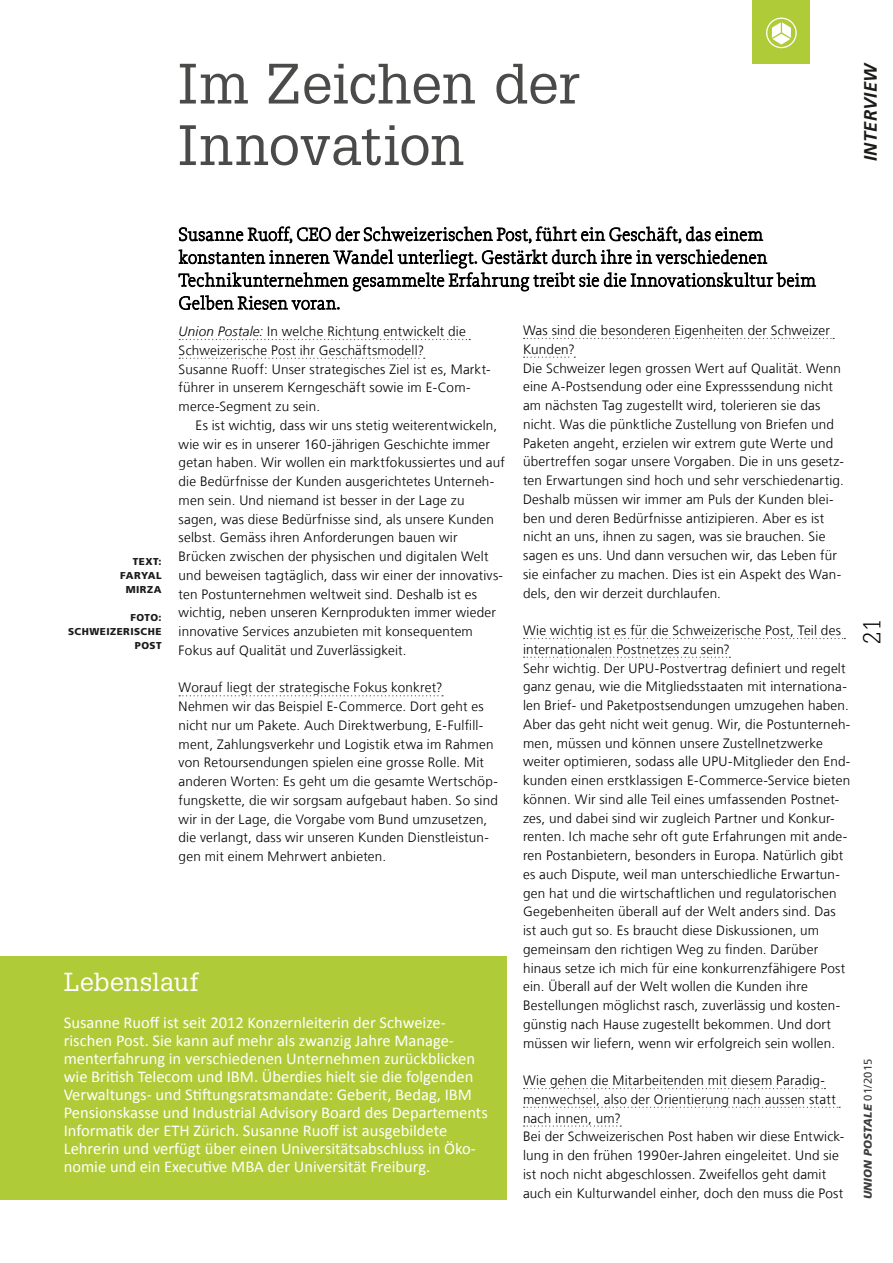
<style>
.page{position:relative;width:893px;height:1263px;background:#fff}
.page>*{position:absolute;margin:0;border:0;box-sizing:border-box;transform-origin:0 0}
.t1{font:55.5px/61.5px "Glypha LT Std";color:#4a4a49}
.t2{font:25.5px "Glypha LT Std";letter-spacing:.01em;color:#fff}
.t3{font:300 24px "Glypha LT Std";color:#000}
.t4{font:200 18.75px/22.8px "Proforma";letter-spacing:.01em;color:#000}
.t5{font:italic 700 18px "Frutiger LT Com";color:#1b1b1a}
.t6{font:16.5px/18px "Calibri";color:#fff}
.t7{font:300 13.5px/18.8px "Frutiger LT Com";letter-spacing:.015em;color:#000}
.t8{font:italic 900 11.25px "Frutiger LT Com";color:#3c3c3b}
.t9{font:900 10.05px/14.1px "Frutiger LT Com";letter-spacing:.045em;color:#1b1b1a;text-align:right}
.s1{font-style:italic}
.s2{font-weight:400;font-style:normal}
</style>
<div class="page">
<div style="left:753px;top:0;width:57px;height:64px;background:#afcb37"></div>
<svg style="left:766px;top:18px;width:31px;height:30px"></svg>
<svg style="left:179px;top:227px;width:584px;height:16px"></svg>
<svg style="left:178px;top:249px;width:638px;height:61px"></svg>
<svg style="left:179px;top:339px;width:291px;height:1px"></svg>
<svg style="left:179px;top:358px;width:246px;height:1px"></svg>
<svg style="left:179px;top:695px;width:264px;height:1px"></svg>
<div style="left:0;top:956px;width:506px;height:243px;background:#afcb37"></div>
<svg style="left:524px;top:338px;width:310px;height:1px"></svg>
<svg style="left:524px;top:357px;width:51px;height:1px"></svg>
<svg style="left:524px;top:638px;width:321px;height:1px"></svg>
<svg style="left:524px;top:657px;width:206px;height:1px"></svg>
<svg style="left:524px;top:1088px;width:301px;height:1px"></svg>
<svg style="left:524px;top:1107px;width:316px;height:1px"></svg>
<svg style="left:524px;top:1125px;width:97px;height:2px"></svg>
<h1 class="t1" style="left:179px;top:52px;width:403px">Im Zeichen der<br>Innovation</h1>
<h3 class="t5" style="left:860px;top:161px;width:100px;rotate:-90deg">INTERVIEW</h3>
<p class="t4" style="left:179px;top:223px;width:639px">Susanne Ruoff, CEO der Schweizerischen Post, führt ein Geschäft, das einem konstanten inneren Wandel unterliegt. Gestärkt durch ihre in verschiedenen Technikunternehmen gesammelte Erfahrung treibt sie die Innovationskultur beim Gelben Riesen voran.</p>
<p class="t7" style="left:179px;top:322px;width:314px"><span class="s1">Union Postale:</span> In welche Richtung entwickelt die Schweizerische Post ihr Geschäftsmodell?<br>Susanne Ruoff: Unser strategisches Ziel ist es, Markt&shy;führer in unserem Kerngeschäft sowie im E-Com&shy;merce-Segment zu sein.</p>
<p class="t7" style="left:179px;top:416px;width:328px;text-indent:17px">Es ist wichtig, dass wir uns stetig weiterentwickeln, wie wir es in unserer 160-jährigen Geschichte immer getan haben. Wir wollen ein marktfokussiertes und auf die Bedürfnisse der Kunden ausgerichtetes Unterneh&shy;men sein. Und niemand ist besser in der Lage zu sagen, was diese Bedürfnisse sind, als unsere Kunden selbst. Gemäss ihren Anforderungen bauen wir Brücken zwischen der physischen und digitalen Welt und beweisen tagtäglich, dass wir einer der innovativs&shy;ten Postunternehmen weltweit sind. Deshalb ist es wichtig, neben unseren Kernprodukten immer wieder innovative Services anzubieten mit konsequentem Fokus auf Qualität und Zuverlässigkeit.</p>
<p class="t7" style="left:179px;top:678px;width:321px">Worauf liegt der strategische Fokus konkret?<br>Nehmen wir das Beispiel E-Commerce. Dort geht es nicht nur um Pakete. Auch Direktwerbung, E-Fulfill&shy;ment, Zahlungsverkehr und Logistik etwa im Rahmen von Retoursendungen spielen eine grosse Rolle. Mit anderen Worten: Es geht um die gesamte Wertschöp&shy;fungskette, die wir sorgsam aufgebaut haben. So sind wir in der Lage, die Vorgabe vom Bund umzusetzen, die verlangt, dass wir unseren Kunden Dienstleistun&shy;gen mit einem Mehrwert anbieten.</p>
<p class="t7" style="left:523px;top:321px;width:323px">Was sind die besonderen Eigenheiten der Schweizer Kunden?<br>Die Schweizer legen grossen Wert auf Qualität. Wenn eine A-Postsendung oder eine Expresssendung nicht am nächsten Tag zugestellt wird, tolerieren sie das nicht. Was die pünktliche Zustellung von Briefen und Paketen angeht, erzielen wir extrem gute Werte und übertreffen sogar unsere Vorgaben. Die in uns gesetz&shy;ten Erwartungen sind hoch und sehr verschiedenartig.<br>Deshalb müssen wir immer am Puls der Kunden blei&shy;ben und deren Bedürfnisse antizipieren. Aber es ist nicht an uns, ihnen zu sagen, was sie brauchen. Sie sagen es uns. Und dann versuchen wir, das Leben für sie einfacher zu machen. Dies ist ein Aspekt des Wan&shy;dels, den wir derzeit durchlaufen.</p>
<p class="t7" style="left:523px;top:621px;width:329px">Wie wichtig ist es für die Schweizerische Post, Teil des internationalen Postnetzes zu sein?<br>Sehr wichtig. Der UPU-Postvertrag definiert und regelt ganz genau, wie die Mitgliedsstaaten mit internationa&shy;len Brief- und Paketpostsendungen umzugehen haben.<br>Aber das geht nicht weit genug. Wir, die Postunterneh&shy;men, müssen und können unsere Zustellnetzwerke weiter optimieren, sodass alle UPU-Mitglieder den End&shy;kunden einen erstklassigen E-Commerce-Service bieten können. Wir sind alle Teil eines umfassenden Postnet&shy;zes, und dabei sind wir zugleich Partner und Konkur&shy;renten. Ich mache sehr oft gute Erfahrungen mit ande&shy;ren Postanbietern, besonders in Europa. Natürlich gibt es auch Dispute, weil man unterschiedliche Erwartun&shy;gen hat und die wirtschaftlichen und regulatorischen Gegebenheiten überall auf der Welt anders sind. Das ist auch gut so. Es braucht diese Diskussionen, um gemeinsam den richtigen Weg zu finden. Darüber hinaus setze ich mich für eine konkurrenzfähigere Post ein. Überall auf der Welt wollen die Kunden ihre Bestellungen möglichst rasch, zuverlässig und kosten&shy;günstig nach Hause zugestellt bekommen. Und dort müssen wir liefern, wenn wir erfolgreich sein wollen.</p>
<p class="t7" style="left:523px;top:1071px;width:323px">Wie gehen die Mitarbeitenden mit diesem Paradig&shy;menwechsel, also der Orientierung nach aussen statt nach innen, um?<br>Bei der Schweizerischen Post haben wir diese Entwick&shy;lung in den frühen 1990er-Jahren eingeleitet. Und sie ist noch nicht abgeschlossen. Zweifellos geht damit auch ein Kulturwandel einher, doch den muss die Post</p>
<p class="t9" style="left:120px;top:554px;width:43px">TEXT:<br>FARYAL<br>MIRZA</p>
<p class="t9" style="left:68px;top:610px;width:95px">FOTO:<br>SCHWEIZERISCHE<br>POST</p>
<h2 class="t2" style="left:64px;top:967px;width:136px">Lebenslauf</h2>
<p class="t6" style="left:64px;top:1014px;width:426px">Susanne Ruoff ist seit 2012 Konzernleiterin der Schweize&shy;rischen Post. Sie kann auf mehr als zwanzig Jahre Manage&shy;menterfahrung in verschiedenen Unternehmen zurückblicken wie British Telecom und IBM. Überdies hielt sie die folgenden Verwaltungs- und Stiftungsratsmandate: Geberit, Bedag, IBM Pensionskasse und Industrial Advisory Board des Departements Informatik der ETH Zürich. Susanne Ruoff ist ausgebildete Lehrerin und verfügt über einen Universitätsabschluss in Öko&shy;nomie und ein Executive MBA der Universität Freiburg.</p>
<h3 class="t3" style="left:858px;top:644px;width:26px;rotate:-90deg">21</h3>
<p class="t8" style="left:861px;top:1199px;width:142px;rotate:-90deg">UNION POSTALE <span class="s2">01/2015</span></p>
</div>
